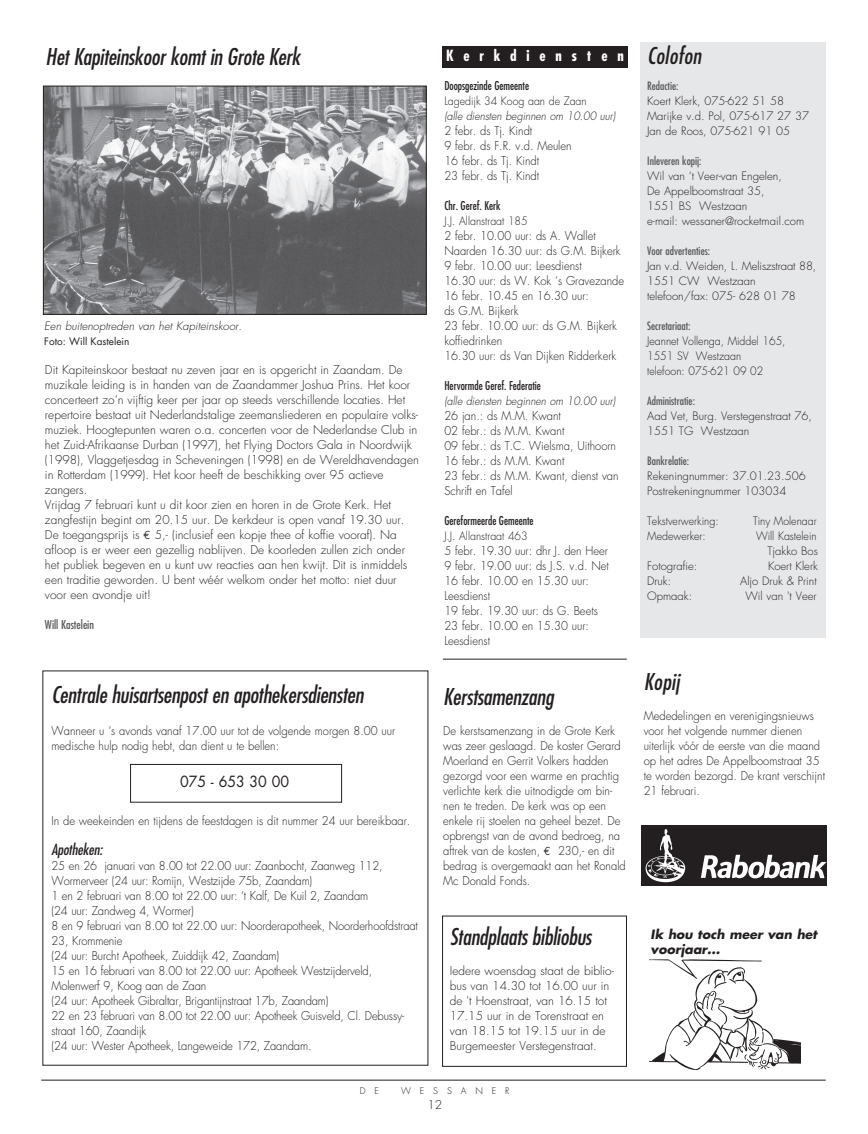
<style>
.page{position:relative;width:868px;height:1134px;background:#fff}
.page>*{position:absolute;margin:0;border:0;box-sizing:border-box;transform-origin:0 0}
.t1{font:italic condensed 22.5px "Futura";letter-spacing:-.01em;color:#231f20}
.t2{font:italic condensed 22.5px "Futura";letter-spacing:.015em;color:#231f20}
.t3{font:700 condensed 15px "Futura";letter-spacing:.65em;color:#fff}
.t4{font:15px "Futura";color:#231f20;scale:.94 1}
.t5{font:italic condensed 15px "Futura";letter-spacing:-.01em;color:#231f20}
.t6{font:italic 700 12.5px/15px "Futura";color:#231f20}
.t7{font:300 11.88px/15px "Futura";color:#231f20;scale:.94 1}
.t8{font:300 11.88px/15px "Futura";color:#231f20}
.t9{font:condensed 11.88px "Futura";color:#231f20;scale:.94 1}
.t10{font:condensed 11.88px "Futura";color:#57585a}
.t11{font:300 11.25px/15px "Futura";color:#231f20}
.t12{font:300 11.25px/15px "Futura";color:#231f20;scale:.94 1}
.t13{font:condensed 11.25px "Futura";color:#57585a}
.t14{font:italic 300 11.25px "Futura";color:#231f20;scale:.94 1}
.t15{font:italic 300 11.25px "Futura";color:#231f20}
.t16{font:10px "Futura";color:#231f20}
.t17{font:300 8.88px "Futura";letter-spacing:1em;color:#231f20}
</style>
<div class="page">
<div style="left:442px;top:916px;width:184px;height:151px;border:1px solid #231f20"></div>
<div style="left:442px;top:46px;width:186px;height:21px;background:#231f20"></div>
<div style="left:640px;top:43px;width:186px;height:595px;background:#e6e7e9"></div>
<hr style="left:41px;top:1080px;width:784px;height:1px;background:#231f20">
<img style="left:649px;top:959px;width:151px;height:112px">
<div style="left:130px;top:764px;width:212px;height:38px;border:1px solid #231f20"></div>
<img style="left:45px;top:88px;width:379px;height:225px">
<div style="left:43px;top:86px;width:383px;height:229px;border:1px solid #231f20"></div>
<img style="left:641px;top:826px;width:185px;height:60px">
<hr style="left:442px;top:659px;width:184px;height:1px;background:#231f20">
<h1 class="t1" style="left:46px;top:43px;width:256px">Het Kapiteinskoor komt in Grote Kerk</h1>
<p class="t15" style="left:44px;top:319px;width:199px">Een buitenoptreden van het Kapiteinskoor.</p>
<p class="t16" style="left:44px;top:334px;width:87px">Foto: Will Kastelein</p>
<p class="t8" style="left:45px;top:363px;width:375px">Dit Kapiteinskoor bestaat nu zeven jaar en is opgericht in Zaandam. De muzikale leiding is in handen van de Zaandammer Joshua Prins. Het koor concerteert zo’n vijftig keer per jaar op steeds verschillende locaties. Het repertoire bestaat uit Nederlandstalige zeemansliederen en populaire volks&shy;muziek. Hoogtepunten waren o.a. concerten voor de Nederlandse Club in het Zuid-Afrikaanse Durban (1997), het Flying Doctors Gala in Noordwijk (1998), Vlaggetjesdag in Scheveningen (1998) en de Wereldhavendagen in Rotterdam (1999). Het koor heeft de beschikking over 95 actieve zangers.<br>Vrijdag 7 februari kunt u dit koor zien en horen in de Grote Kerk. Het zangfestijn begint om 20.15 uur. De kerkdeur is open vanaf 19.30 uur.<br>De toegangsprijs is</p>
<p class="t8" style="left:45px;top:528px;width:364px;text-indent:110px">5,- (inclusief een kopje thee of koffie vooraf). Na afloop is er weer een gezellig nablijven. De koorleden zullen zich onder het publiek begeven en u kunt uw reacties aan hen kwijt. Dit is inmiddels een traditie geworden. U bent wéér welkom onder het motto: niet duur voor een avondje uit!</p>
<p class="t10" style="left:45px;top:617px;width:51px">Will Kastelein</p>
<h1 class="t1" style="left:51px;top:680px;width:313px">Centrale huisartsenpost en apothekersdiensten</h1>
<p class="t7" style="left:51px;top:723px;width:367px">Wanneer u ‘s avonds vanaf 17.00 uur tot de volgende morgen 8.00 uur medische hulp nodig hebt, dan dient u te bellen:</p>
<p class="t4" style="left:180px;top:771px;width:117px">075 - 653 30 00</p>
<p class="t7" style="left:51px;top:813px;width:383px">In de weekeinden en tijdens de feestdagen is dit nummer 24 uur bereikbaar.</p>
<p class="t5" style="left:51px;top:840px;width:52px">Apotheken:</p>
<p class="t7" style="left:51px;top:858px;width:391px">25 en 26 januari van 8.00 tot 22.00 uur: Zaanbocht, Zaanweg 112, Wormerveer (24 uur: Romijn, Westzijde 75b, Zaandam)<br>1 en 2 februari van 8.00 tot 22.00 uur: ‘t Kalf, De Kuil 2, Zaandam<br>(24 uur: Zandweg 4, Wormer)<br>8 en 9 februari van 8.00 tot 22.00 uur: Noorderapotheek, Noorderhoofdstraat 23, Krommenie<br>(24 uur: Burcht Apotheek, Zuiddijk 42, Zaandam)<br>15 en 16 februari van 8.00 tot 22.00 uur: Apotheek Westzijderveld, Molenwerf 9, Koog aan de Zaan<br>(24 uur: Apotheek Gibraltar, Brigantijnstraat 17b, Zaandam)<br>22 en 23 februari van 8.00 tot 22.00 uur: Apotheek Guisveld, Cl. Debussy&shy;straat 160, Zaandijk<br>(24 uur: Wester Apotheek, Langeweide 172, Zaandam.</p>
<p class="t3" style="left:446px;top:46px;width:179px">Kerkdiensten</p>
<p class="t9" style="left:444px;top:78px;width:92px">Doopsgezinde Gemeente</p>
<p class="t12" style="left:444px;top:94px;width:153px">Lagedijk 34 Koog aan de Zaan</p>
<p class="t14" style="left:444px;top:109px;width:183px">(alle diensten beginnen om 10.00 uur)</p>
<p class="t7" style="left:444px;top:124px;width:137px">2 febr. ds Tj. Kindt<br>9 febr. ds F.R. v.d. Meulen<br>16 febr. ds Tj. Kindt<br>23 febr. ds Tj. Kindt</p>
<p class="t9" style="left:444px;top:198px;width:61px">Chr. Geref. Kerk</p>
<p class="t12" style="left:444px;top:214px;width:90px">J.J. Allanstraat 185</p>
<p class="t7" style="left:444px;top:229px;width:193px">2 febr. 10.00 uur: ds A. Wallet<br>Naarden 16.30 uur: ds G.M. Bijkerk<br>9 febr. 10.00 uur: Leesdienst<br>16.30 uur: ds W. Kok ‘s Gravezande<br>16 febr. 10.45 en 16.30 uur:<br>ds G.M. Bijkerk<br>23 febr. 10.00 uur: ds G.M. Bijkerk koffiedrinken<br>16.30 uur: ds Van Dijken Ridderkerk</p>
<p class="t9" style="left:444px;top:378px;width:104px">Hervormde Geref. Federatie</p>
<p class="t14" style="left:444px;top:394px;width:183px">(alle diensten beginnen om 10.00 uur)</p>
<p class="t7" style="left:444px;top:409px;width:187px">26 jan.: ds M.M. Kwant<br>02 febr.: ds M.M. Kwant<br>09 febr.: ds T.C. Wielsma, Uithoorn<br>16 febr.: ds M.M. Kwant<br>23 febr.: ds M.M. Kwant, dienst van<br>Schrift en Tafel</p>
<p class="t9" style="left:444px;top:513px;width:96px">Gereformeerde Gemeente</p>
<p class="t12" style="left:444px;top:529px;width:90px">J.J. Allanstraat 463</p>
<p class="t7" style="left:444px;top:544px;width:176px">5 febr. 19.30 uur: dhr J. den Heer<br>9 febr. 19.00 uur: ds J.S. v.d. Net<br>16 febr. 10.00 en 15.30 uur:<br>Leesdienst<br>19 febr. 19.30 uur: ds G. Beets<br>23 febr. 10.00 en 15.30 uur:<br>Leesdienst</p>
<h1 class="t1" style="left:443px;top:683px;width:112px">Kerstsamenzang</h1>
<p class="t7" style="left:443px;top:723px;width:190px">De kerstsamenzang in de Grote Kerk was zeer geslaagd. De koster Gerard Moerland en Gerrit Volkers hadden gezorgd voor een warme en prachtig verlichte kerk die uitnodigde om bin&shy;nen te treden. De kerk was op een enkele rij stoelen na geheel bezet. De opbrengst van de avond bedroeg, na aftrek van de kosten,</p>
<p class="t7" style="left:443px;top:843px;width:196px;text-indent:115px">230,- en dit bedrag is overgemaakt aan het Ronald<br>Mc Donald Fonds.</p>
<h1 class="t1" style="left:449px;top:923px;width:143px">Standplaats bibliobus</h1>
<p class="t8" style="left:449px;top:964px;width:165px">Iedere woensdag staat de biblio&shy;bus van 14.30 tot 16.00 uur in de 't Hoenstraat, van 16.15 tot<br>17.15 uur in de Torenstraat en van 18.15 tot 19.15 uur in de<br>Burgemeester Verstegenstraat.</p>
<p class="t17" style="left:360px;top:1085px;width:21px">D E</p>
<p class="t17" style="left:401px;top:1085px;width:110px">WESSANER</p>
<p class="t8" style="left:427px;top:1097px;width:16px">12</p>
<h1 class="t2" style="left:647px;top:41px;width:56px">Colofon</h1>
<p class="t13" style="left:647px;top:79px;width:33px">Redactie:</p>
<p class="t11" style="left:647px;top:94px;width:163px">Koert Klerk, 075-622 51 58<br>Marijke v.d. Pol, 075-617 27 37<br>Jan de Roos, 075-621 91 05</p>
<p class="t13" style="left:647px;top:154px;width:56px">Inleveren kopij:</p>
<p class="t11" style="left:647px;top:169px;width:158px">Wil van ‘t Veer-van Engelen,<br>De Appelboomstraat 35,<br>1551 BS Westzaan<br>e-mail: wessaner@rocketmail.com</p>
<p class="t13" style="left:647px;top:244px;width:64px">Voor advertenties:</p>
<p class="t11" style="left:647px;top:259px;width:171px">Jan v.d. Weiden, L. Meliszstraat 88,<br>1551 CW Westzaan telefoon/fax: 075- 628 01 78</p>
<p class="t13" style="left:647px;top:319px;width:45px">Secretariaat:</p>
<p class="t12" style="left:647px;top:334px;width:149px">Jeannet Vollenga, Middel 165,<br>1551 SV Westzaan<br>telefoon: 075-621 09 02</p>
<p class="t13" style="left:647px;top:394px;width:49px">Administratie:</p>
<p class="t11" style="left:647px;top:409px;width:166px">Aad Vet, Burg. Verstegenstraat 76,<br>1551 TG Westzaan</p>
<p class="t13" style="left:647px;top:454px;width:44px">Bankrelatie:</p>
<p class="t11" style="left:647px;top:469px;width:160px">Rekeningnummer: 37.01.23.506<br>Postrekeningnummer 103034</p>
<p class="t12" style="left:647px;top:514px;width:78px">Tekstverwerking:</p>
<p class="t12" style="left:752px;top:514px;width:69px">Tiny Molenaar</p>
<p class="t12" style="left:647px;top:529px;width:64px">Medewerker:</p>
<p class="t12" style="left:755px;top:529px;width:67px;text-align:right">Will Kastelein<br>Tjakko Bos</p>
<p class="t11" style="left:647px;top:559px;width:52px">Fotografie:</p>
<p class="t11" style="left:767px;top:559px;width:51px">Koert Klerk</p>
<p class="t11" style="left:647px;top:574px;width:26px">Druk:</p>
<p class="t11" style="left:740px;top:574px;width:78px">Aljo Druk &amp; Print</p>
<p class="t11" style="left:647px;top:589px;width:46px">Opmaak:</p>
<p class="t11" style="left:745px;top:589px;width:73px">Wil van 't Veer</p>
<h1 class="t1" style="left:643px;top:668px;width:37px">Kopij</h1>
<p class="t7" style="left:643px;top:708px;width:194px">Mededelingen en verenigingsnieuws voor het volgende nummer dienen uiterlijk vóór de eerste van die maand op het adres De Appelboomstraat 35 te worden bezorgd. De krant verschijnt<br>21 februari.</p>
<p class="t6" style="left:650px;top:926px;width:168px">Ik hou toch meer van het voorjaar...</p>
</div>
